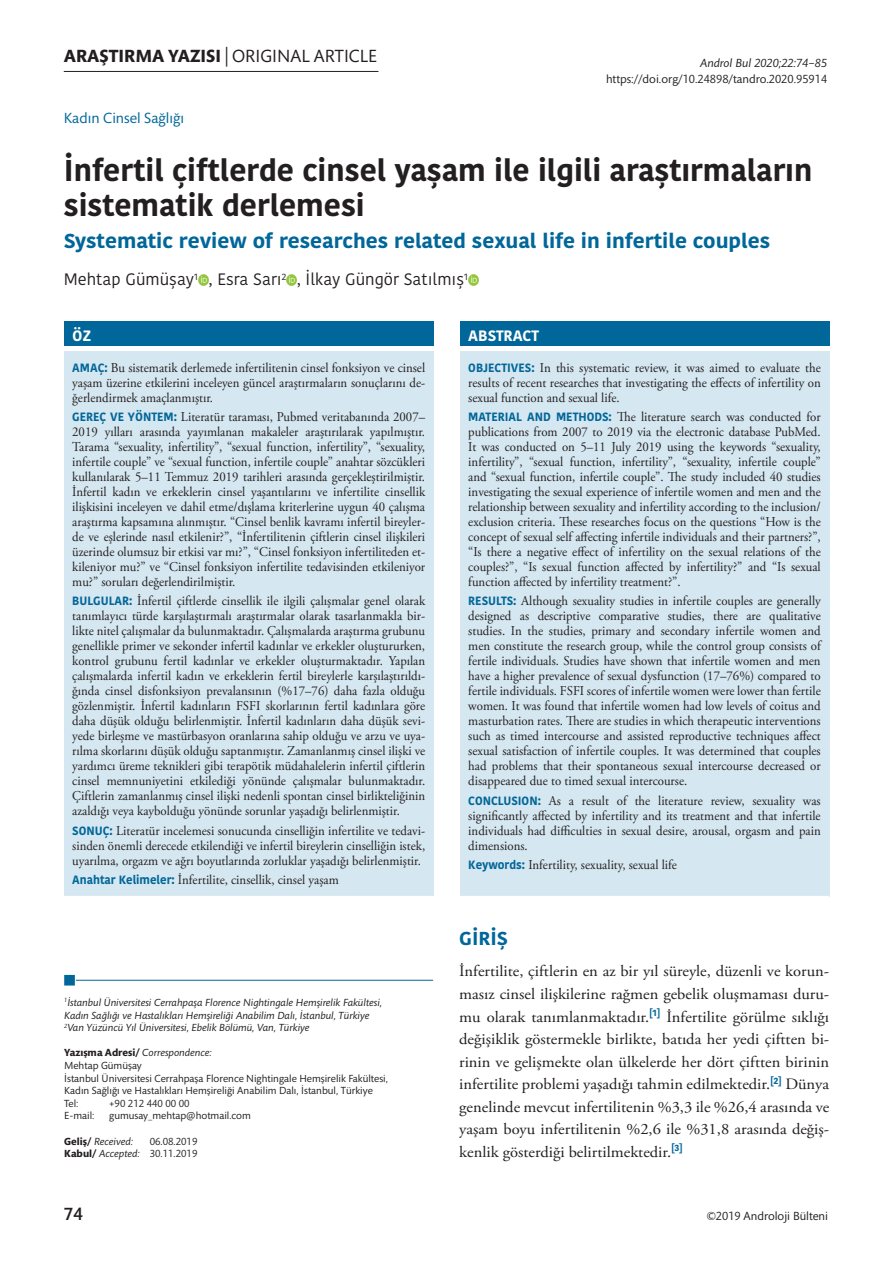
<style>
.page{position:relative;width:893px;height:1263px;background:#fff}
.page>*{position:absolute;margin:0;border:0;box-sizing:border-box;transform-origin:0 0}
.t1{font:700 30px/34.5px "Kohinoor Devanagari";color:#231f20}
.t2{font:700 20.1px "Kohinoor Devanagari";color:#016699;scale:1.04 1}
.t3{font:700 18.75px "Kohinoor Devanagari";color:#016699;scale:1.04 1}
.t4{font:18px "Mundo Sans Std";color:#231f20}
.t5{font:500 18px "Mundo Sans Std";color:#231f20}
.t6{font:16.5px "Kohinoor Devanagari";color:#231f20}
.t7{font:15.9px/22.5px "Adobe Garamond Pro";color:#231f20;text-align:justify;scale:1.04 1}
.t8{font:15px "Mundo Sans Std";color:#016699}
.t9{font:700 15px "Kohinoor Devanagari";color:#fff}
.t10{font:13.5px/15px "Adobe Garamond Pro";color:#231f20;text-align:justify;scale:.95 1}
.t11{font:12px "Mundo Sans Std";color:#231f20}
.t12{font:italic 12px "Mundo Sans Std";color:#231f20}
.t13{font:10.5px/12.6px "Mundo Sans Std";color:#231f20}
.t14{font:italic 10.5px/12.6px "Mundo Sans Std";color:#231f20}
.s1{font-weight:700}
.s2{font-family:"Kohinoor Devanagari";font-weight:700;font-size:12px;color:#016699}
.s3{font-style:italic}
.s4{font-weight:700;font-style:normal}
</style>
<div class="page">
<hr style="left:64px;top:71px;width:314px;height:1px;background:#231f20">
<svg style="left:198px;top:275px;width:11px;height:10px"></svg>
<svg style="left:286px;top:275px;width:11px;height:10px"></svg>
<svg style="left:468px;top:275px;width:11px;height:10px"></svg>
<div style="left:460px;top:321px;width:369px;height:25px;background:#016699"></div>
<div style="left:460px;top:351px;width:369px;height:545px;background:#d5e7f0"></div>
<div style="left:64px;top:321px;width:370px;height:25px;background:#016699"></div>
<div style="left:64px;top:351px;width:370px;height:545px;background:#d5e7f0"></div>
<div style="left:64px;top:975px;width:11px;height:10px;background:#016699;border:2px solid #016699"></div>
<hr style="left:76px;top:980px;width:357px;height:1px;background:#016699">
<h3 class="t4" style="left:64px;top:46px;width:315px"><span class="s1">ARAŞTIRMA YAZISI</span> | ORIGINAL ARTICLE</h3>
<p class="t12" style="left:700px;top:56px;width:128px">Androl Bul 2020;22:74−85</p>
<p class="t11" style="left:606px;top:73px;width:223px">https://doi.org/10.24898/tandro.2020.95914</p>
<p class="t8" style="left:64px;top:110px;width:122px">Kadın Cinsel Sağlığı</p>
<h1 class="t1" style="left:64px;top:153px;width:750px">İnfertil çiftlerde cinsel yaşam ile ilgili araştırmaların sistematik derlemesi</h1>
<h2 class="t2" style="left:64px;top:223px;width:681px">Systematic review of researches related sexual life in infertile couples</h2>
<p class="t6" style="left:64px;top:270px;width:406px">Mehtap Gümüşay<sup>1</sup> , Esra Sarı<sup>2</sup> , İlkay Güngör Satılmış<sup>1</sup></p>
<p class="t9" style="left:72px;top:322px;width:20px">ÖZ</p>
<p class="t10" style="left:72px;top:360px;width:373px"><span class="s2">AMAÇ:</span> Bu sistematik derlemede infertilitenin cinsel fonksiyon ve cinsel yaşam üzerine etkilerini inceleyen güncel araştırmaların sonuçlarını de&shy;ğerlendirmek amaçlanmıştır.</p>
<p class="t10" style="left:72px;top:410px;width:373px"><span class="s2">GEREÇ VE YÖNTEM:</span> Literatür taraması, Pubmed veritabanında 2007– 2019 yılları arasında yayımlanan makaleler araştırılarak yapılmıştır.<br>Tarama “sexuality, infertility”, “sexual function, infertility”, “sexuality, infertile couple” ve “sexual function, infertile couple” anahtar sözcükleri kullanılarak 5–11 Temmuz 2019 tarihleri arasında gerçekleştirilmiştir.<br>İnfertil kadın ve erkeklerin cinsel yaşantılarını ve infertilite cinsellik ilişkisini inceleyen ve dahil etme/dışlama kriterlerine uygun 40 çalışma araştırma kapsamına alınmıştır. “Cinsel benlik kavramı infertil bireyler&shy;de ve eşlerinde nasıl etkilenir?”, “İnfertilitenin çiftlerin cinsel ilişkileri üzerinde olumsuz bir etkisi var mı?”, “Cinsel fonksiyon infertiliteden et&shy;kileniyor mu?” ve “Cinsel fonksiyon infertilite tedavisinden etkileniyor mu?” soruları değerlendirilmiştir.</p>
<p class="t10" style="left:72px;top:594px;width:373px"><span class="s2">BULGULAR:</span> İnfertil çiftlerde cinsellik ile ilgili çalışmalar genel olarak tanımlayıcı türde karşılaştırmalı araştırmalar olarak tasarlanmakla bir&shy;likte nitel çalışmalar da bulunmaktadır. Çalışmalarda araştırma grubunu genellikle primer ve sekonder infertil kadınlar ve erkekler oluştururken, kontrol grubunu fertil kadınlar ve erkekler oluşturmaktadır. Yapılan çalışmalarda infertil kadın ve erkeklerin fertil bireylerle karşılaştırıldı&shy;ğında cinsel disfonksiyon prevalansının (%17–76) daha fazla olduğu gözlenmiştir. İnfertil kadınların FSFI skorlarının fertil kadınlara göre daha düşük olduğu belirlenmiştir. İnfertil kadınların daha düşük sevi&shy;yede birleşme ve mastürbasyon oranlarına sahip olduğu ve arzu ve uya&shy;rılma skorlarını düşük olduğu saptanmıştır. Zamanlanmış cinsel ilişki ve yardımcı üreme teknikleri gibi terapötik müdahalelerin infertil çiftlerin cinsel memnuniyetini etkilediği yönünde çalışmalar bulunmaktadır.<br>Çiftlerin zamanlanmış cinsel ilişki nedenli spontan cinsel birlikteliğinin azaldığı veya kaybolduğu yönünde sorunlar yaşadığı belirlenmiştir.</p>
<p class="t10" style="left:72px;top:823px;width:373px"><span class="s2">SONUÇ:</span> Literatür incelemesi sonucunda cinselliğin infertilite ve tedavi&shy;sinden önemli derecede etkilendiği ve infertil bireylerin cinselliğin istek, uyarılma, orgazm ve ağrı boyutlarında zorluklar yaşadığı belirlenmiştir.</p>
<p class="t10" style="left:72px;top:872px;width:282px"><span class="s2">Anahtar Kelimeler:</span> İnfertilite, cinsellik, cinsel yaşam</p>
<p class="t14" style="left:64px;top:996px;width:319px"><sup>1</sup>İstanbul Üniversitesi Cerrahpaşa Florence Nightingale Hemşirelik Fakültesi,<br>Kadın Sağlığı ve Hastalıkları Hemşireliği Anabilim Dalı, İstanbul, Türkiye<br><sup>2</sup>Van Yüzüncü Yıl Üniversitesi, Ebelik Bölümü, Van, Türkiye</p>
<p class="t13" style="left:64px;top:1047px;width:325px"><span class="s1">Yazışma Adresi/</span> <span class="s3">Correspondence:<br></span>Mehtap Gümüşay<br>İstanbul Üniversitesi Cerrahpaşa Florence Nightingale Hemşirelik Fakültesi, Kadın Sağlığı ve Hastalıkları Hemşireliği Anabilim Dalı, İstanbul, Türkiye Tel:</p>
<p class="t13" style="left:109px;top:1097px;width:82px">+90 212 440 00 00</p>
<p class="t13" style="left:64px;top:1110px;width:32px">E-mail:</p>
<p class="t13" style="left:109px;top:1110px;width:143px">gumusay_mehtap@hotmail.com</p>
<p class="t14" style="left:64px;top:1135px;width:70px"><span class="s4">Geliş/</span> Received:</p>
<p class="t13" style="left:64px;top:1135px;width:135px;text-align:right">06.08.2019<br><span class="s1">Kabul/</span> <span class="s3">Accepted:</span> 30.11.2019</p>
<p class="t9" style="left:468px;top:322px;width:72px">ABSTRACT</p>
<p class="t10" style="left:468px;top:360px;width:372px"><span class="s2">OBJECTIVES:</span> In this systematic review, it was aimed to evaluate the results of recent researches that investigating the effects of infertility on sexual function and sexual life.</p>
<p class="t10" style="left:468px;top:410px;width:373px"><span class="s2">MATERIAL AND METHODS:</span> The literature search was conducted for publications from 2007 to 2019 via the electronic database PubMed.<br>It was conducted on 5–11 July 2019 using the keywords “sexuality, infertility”, “sexual function, infertility”, “sexuality, infertile couple” and “sexual function, infertile couple”. The study included 40 studies investigating the sexual experience of infertile women and men and the relationship between sexuality and infertility according to the inclusion/ exclusion criteria. These researches focus on the questions “How is the concept of sexual self affecting infertile individuals and their partners?”, “Is there a negative effect of infertility on the sexual relations of the couples?”, “Is sexual function affected by infertility?” and “Is sexual function affected by infertility treatment?”.</p>
<p class="t10" style="left:468px;top:594px;width:372px"><span class="s2">RESULTS:</span> Although sexuality studies in infertile couples are generally designed as descriptive comparative studies, there are qualitative studies. In the studies, primary and secondary infertile women and men constitute the research group, while the control group consists of fertile individuals. Studies have shown that infertile women and men have a higher prevalence of sexual dysfunction (17–76%) compared to fertile individuals. FSFI scores of infertile women were lower than fertile women. It was found that infertile women had low levels of coitus and masturbation rates. There are studies in which therapeutic interventions such as timed intercourse and assisted reproductive techniques affect sexual satisfaction of infertile couples. It was determined that couples had problems that their spontaneous sexual intercourse decreased or disappeared due to timed sexual intercourse.</p>
<p class="t10" style="left:468px;top:793px;width:372px"><span class="s2">CONCLUSION:</span> As a result of the literature review, sexuality was significantly affected by infertility and its treatment and that infertile individuals had difficulties in sexual desire, arousal, orgasm and pain dimensions.</p>
<p class="t10" style="left:468px;top:857px;width:221px"><span class="s2">Keywords:</span> Infertility, sexuality, sexual life</p>
<h3 class="t3" style="left:459px;top:922px;width:48px">GİRİŞ</h3>
<p class="t7" style="left:459px;top:961px;width:357px">İnfertilite, çiftlerin en az bir yıl süreyle, düzenli ve korun&shy;masız cinsel ilişkilerine rağmen gebelik oluşmaması duru&shy;mu olarak tanımlanmaktadır.<sup>[1]</sup> İnfertilite görülme sıklığı değişiklik göstermekle birlikte, batıda her yedi çiftten bi&shy;rinin ve gelişmekte olan ülkelerde her dört çiftten birinin infertilite problemi yaşadığı tahmin edilmektedir.<sup>[2]</sup> Dünya genelinde mevcut infertilitenin %3,3 ile %26,4 arasında ve yaşam boyu infertilitenin %2,6 ile %31,8 arasında değiş&shy;kenlik gösterdiği belirtilmektedir.<sup>[3]</sup></p>
<h3 class="t5" style="left:64px;top:1205px;width:21px">74</h3>
<p class="t11" style="left:707px;top:1210px;width:123px">©2019 Androloji Bülteni</p>
</div>
